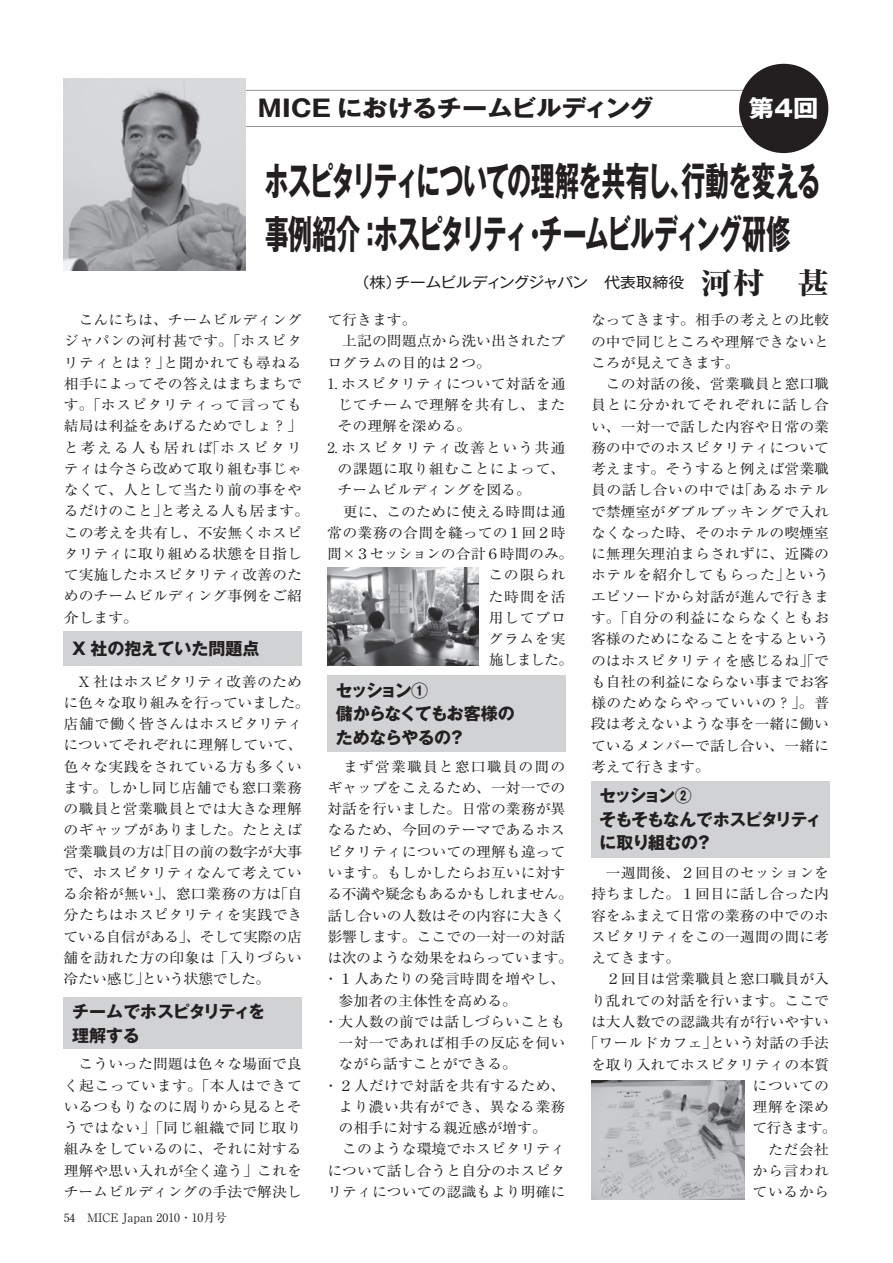
<style>
.page{position:relative;width:893px;height:1263px;background:#fff}
.page>*{position:absolute;margin:0;border:0;box-sizing:border-box;transform-origin:0 0}
.t1{font:700 39.3px/53.1px "Gothic MB101 Pr 5";letter-spacing:-.055em;color:#231f20;scale:.61 1}
.t2{font:700 23.4px "Gothic MB101 Pr 5";color:#231f20;scale:1.08 1}
.t3{font:700 23.4px "Gothic MB101 Pr 5";color:#fff;scale:1.08 1}
.t4{font:700 16.95px/23.4px "Gothic MB101 Pr 5";letter-spacing:-.075em;color:#231f20}
.t5{font:700 16.95px/23.4px "Gothic MB101 Pr 5";letter-spacing:-.055em;color:#231f20}
.t6{font:700 16.95px/23.4px "Gothic MB101 Pr 5";letter-spacing:-.03em;color:#231f20}
.t7{font:700 16.95px "Gothic MB101 Pr 5";color:#231f20}
.t8{font:14.85px "Gothic MB101 Pr 5";letter-spacing:-.045em;color:#231f20;scale:1.08 1}
.t9{font:14.1px/21.3px "Ryumin Pr 5";color:#231f20;scale:1.05 1}
.t10{font:14.1px "Ryumin Pr 5";letter-spacing:.02em;color:#231f20;scale:1.05 1}
.t11{font:14.1px "Ryumin Pr 5";letter-spacing:-.03em;color:#231f20;scale:1.05 1}
.t12{font:14.1px "Ryumin Pr 5";letter-spacing:-.025em;color:#231f20;scale:1.05 1}
.t13{font:14.1px "Ryumin Pr 5";letter-spacing:.08em;color:#231f20;scale:1.05 1}
.t14{font:14.1px "Ryumin Pr 5";letter-spacing:.025em;color:#231f20;scale:1.05 1}
.t15{font:14.1px "Ryumin Pr 5";letter-spacing:.07em;color:#231f20;scale:1.05 1}
.t16{font:11.7px "Ryumin Pr 5";color:#231f20}
.s1{font-family:"Ryumin Pr 5";font-weight:800;font-size:29.7px}
.s2{font-family:"Century Old Style Std"}
</style>
<div class="page">
<div style="left:86px;top:90px;width:676px;height:37px;border:1px solid #939598"></div>
<img style="left:64px;top:79px;width:181px;height:191px">
<div style="left:739px;top:64px;width:89px;height:89px;background:#231f20;border-radius:50%"></div>
<div style="left:64px;top:631px;width:238px;height:34px;background:#d1d2d4"></div>
<div style="left:64px;top:998px;width:238px;height:51px;background:#d1d2d4"></div>
<img style="left:327px;top:568px;width:151px;height:97px">
<div style="left:327px;top:675px;width:239px;height:77px;background:#d1d2d4"></div>
<div style="left:591px;top:781px;width:238px;height:76px;background:#d1d2d4"></div>
<img style="left:591px;top:1080px;width:153px;height:119px">
<h2 class="t2" style="left:258px;top:89px;width:368px">MICE におけるチームビルディング</h2>
<h2 class="t3" style="left:749px;top:89px;width:66px">第4回</h2>
<h1 class="t1" style="left:265px;top:152px;width:913px">ホスピタリティについての理解を共有し、行動を変える事例紹介：ホスピタリティ・チームビルディング研修</h1>
<p class="t8" style="left:354px;top:270px;width:442px">（株）チームビルディングジャパン　代表取締役　<span class="s1">河村　甚</span></p>
<p class="t9" style="left:64px;top:308px;width:235px">　こんにちは、チームビルディングジャパンの河村甚です。「ホスピタリティとは？」と聞かれても尋ねる相手によってその答えはまちまちです。「ホスピタリティって言っても結局は利益をあげるためでしょ？」と考える人も居れば「ホスピタリティは今さら改めて取り組む事じゃなくて、人として当たり前の事をやるだけのこと」と考える人も居ます。この考えを共有し、不安無くホスピタリティに取り組める状態を目指して実施したホスピタリティ改善のためのチームビルディング事例をご紹介します。</p>
<p class="t7" style="left:72px;top:634px;width:189px">X 社の抱えていた問題点</p>
<p class="t9" style="left:63px;top:670px;width:236px">　X 社はホスピタリティ改善のために色々な取り組みを行っていました。店舗で働く皆さんはホスピタリティについてそれぞれに理解していて、色々な実践をされている方も多くいます。しかし同じ店舗でも窓口業務の職員と営業職員とでは大きな理解のギャップがありました。たとえば営業職員の方は「目の前の数字が大事で、ホスピタリティなんて考えている余裕が無い」、窓口業務の方は「自分たちはホスピタリティを実践できている自信がある」、そして実際の店舗を訪れた方の印象は 「入りづらい冷たい感じ」という状態でした。</p>
<p class="t6" style="left:72px;top:999px;width:194px">チームでホスピタリティを理解する</p>
<p class="t9" style="left:64px;top:1052px;width:228px;text-align:justify">　こういった問題は色々な場面で良く起こっています。「本人はできているつもりなのに周りから見るとそうではない」「同じ組織で同じ取り組みをしているのに、それに対する理解や思い入れが全く違う」これをチームビルディングの手法で解決し</p>
<p class="t16" style="left:64px;top:1209px;width:165px"><span class="s2">54</span>　MICE Japan 2010・10月号</p>
<p class="t9" style="left:327px;top:308px;width:228px">て行きます。<br>　上記の問題点から洗い出されたプログラムの目的は２つ。</p>
<p class="t9" style="left:338px;top:372px;width:219px;text-align:justify;text-indent:-10px">1. ホスピタリティについて対話を通じてチームで理解を共有し、またその理解を深める。</p>
<p class="t13" style="left:327px;top:436px;width:228px">2. ホスピタリティ改善という共通</p>
<p class="t14" style="left:338px;top:458px;width:219px">の課題に取り組むことによって、</p>
<p class="t9" style="left:338px;top:478px;width:186px">チームビルディングを図る。</p>
<p class="t9" style="left:327px;top:500px;width:228px">　更に、このために使える時間は通</p>
<p class="t9" style="left:327px;top:521px;width:229px">常の業務の合間を縫っての１回２時</p>
<p class="t12" style="left:327px;top:543px;width:236px">間×３セッションの合計６時間のみ。</p>
<p class="t9" style="left:488px;top:563px;width:75px">この限られ</p>
<p class="t9" style="left:489px;top:585px;width:75px">た時間を活</p>
<p class="t9" style="left:489px;top:606px;width:75px">用してプロ</p>
<p class="t9" style="left:489px;top:627px;width:75px">グラムを実</p>
<p class="t9" style="left:489px;top:648px;width:82px">施しました。</p>
<p class="t5" style="left:336px;top:677px;width:181px">セッション①<br>儲からなくてもお客様のためならやるの？</p>
<p class="t15" style="left:327px;top:755px;width:228px">　まず営業職員と窓口職員の間の</p>
<p class="t9" style="left:327px;top:776px;width:228px">ギャップをこえるため、一対一での</p>
<p class="t9" style="left:327px;top:797px;width:228px">対話を行いました。日常の業務が異</p>
<p class="t9" style="left:327px;top:819px;width:228px">なるため、今回のテーマであるホス</p>
<p class="t9" style="left:327px;top:840px;width:228px">ピタリティについての理解も違って</p>
<p class="t9" style="left:327px;top:861px;width:228px">います。もしかしたらお互いに対す</p>
<p class="t11" style="left:327px;top:883px;width:235px">る不満や疑念もあるかもしれません。</p>
<p class="t9" style="left:327px;top:904px;width:228px">話し合いの人数はその内容に大きく</p>
<p class="t9" style="left:327px;top:925px;width:228px">影響します。ここでの一対一の対話</p>
<p class="t11" style="left:327px;top:947px;width:235px">は次のような効果をねらっています。</p>
<p class="t10" style="left:324px;top:968px;width:232px">・１人あたりの発言時間を増やし、</p>
<p class="t9" style="left:339px;top:989px;width:172px">参加者の主体性を高める。</p>
<p class="t10" style="left:324px;top:1010px;width:232px">・大人数の前では話しづらいことも</p>
<p class="t10" style="left:339px;top:1032px;width:218px">一対一であれば相手の反応を伺い</p>
<p class="t9" style="left:339px;top:1052px;width:172px">ながら話すことができる。</p>
<p class="t10" style="left:324px;top:1074px;width:232px">・２人だけで対話を共有するため、</p>
<p class="t10" style="left:339px;top:1095px;width:218px">より濃い共有ができ、異なる業務</p>
<p class="t9" style="left:339px;top:1116px;width:200px">の相手に対する親近感が増す。</p>
<p class="t9" style="left:327px;top:1137px;width:228px">　このような環境でホスピタリティ</p>
<p class="t9" style="left:327px;top:1159px;width:228px">について話し合うと自分のホスピタ</p>
<p class="t9" style="left:327px;top:1180px;width:228px">リティについての認識もより明確に</p>
<p class="t9" style="left:591px;top:308px;width:228px">なってきます。相手の考えとの比較の中で同じところや理解できないところが見えてきます。<br>　この対話の後、営業職員と窓口職員とに分かれてそれぞれに話し合い、一対一で話した内容や日常の業務の中でのホスピタリティについて考えます。そうすると例えば営業職員の話し合いの中では「あるホテルで禁煙室がダブルブッキングで入れなくなった時、そのホテルの喫煙室に無理矢理泊まらされずに、近隣のホテルを紹介してもらった」というエピソードから対話が進んで行きます。「自分の利益にならなくともお客様のためになることをするというのはホスピタリティを感じるね」「でも自社の利益にならない事までお客様のためならやっていいの？」。普段は考えないような事を一緒に働いているメンバーで話し合い、一緒に考えて行きます。</p>
<p class="t4" style="left:599px;top:783px;width:225px">セッション②<br>そもそもなんでホスピタリティに取り組むの？</p>
<p class="t9" style="left:591px;top:861px;width:228px">　一週間後、２回目のセッションを</p>
<p class="t9" style="left:591px;top:882px;width:228px">持ちました。１回目に話し合った内</p>
<p class="t9" style="left:591px;top:904px;width:228px">容をふまえて日常の業務の中でのホ</p>
<p class="t9" style="left:591px;top:925px;width:228px">スピタリティをこの一週間の間に考</p>
<p class="t9" style="left:591px;top:946px;width:87px">えてきます。</p>
<p class="t9" style="left:591px;top:967px;width:228px">　２回目は営業職員と窓口職員が入</p>
<p class="t9" style="left:591px;top:989px;width:228px">り乱れての対話を行います。ここで</p>
<p class="t9" style="left:591px;top:1010px;width:228px">は大人数での認識共有が行いやすい</p>
<p class="t9" style="left:584px;top:1031px;width:235px">「ワールドカフェ」という対話の手法</p>
<p class="t9" style="left:591px;top:1053px;width:228px">を取り入れてホスピタリティの本質</p>
<p class="t9" style="left:753px;top:1074px;width:74px">についての</p>
<p class="t9" style="left:753px;top:1095px;width:74px">理解を深め</p>
<p class="t9" style="left:753px;top:1116px;width:81px">て行きます。</p>
<p class="t9" style="left:753px;top:1138px;width:74px">　ただ会社</p>
<p class="t9" style="left:753px;top:1159px;width:74px">から言われ</p>
<p class="t9" style="left:753px;top:1180px;width:74px">ているから</p>
</div>
